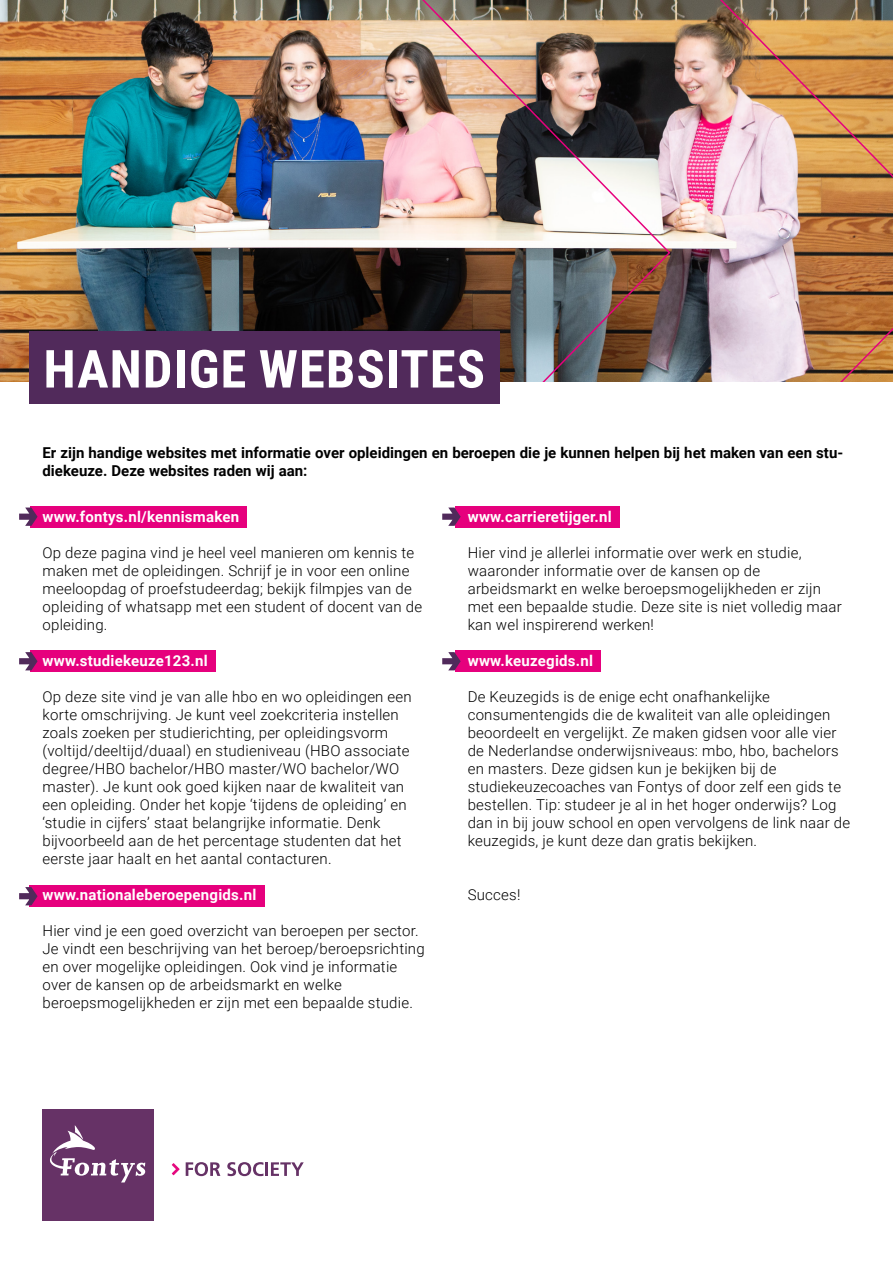
<style>
.page{position:relative;width:893px;height:1263px;background:#fff}
.page>*{position:absolute;margin:0;border:0;box-sizing:border-box;transform-origin:0 0}
.t1{font:700 52.5px "Roboto Condensed";letter-spacing:.02em;color:#fff}
.t2{font:300 15px/18px "Roboto";letter-spacing:.015em;color:#000}
.t3{font:700 15px/18px "Roboto";color:#000}
.t4{font:700 15px "Roboto";letter-spacing:.015em;color:#fff}
</style>
<div class="page">
<img style="left:0;top:0;width:344px;height:383px">
<img style="left:344px;top:0;width:549px;height:382px">
<div style="left:30px;top:506px;width:217px;height:21px;background:#e6007d"></div>
<div style="left:455px;top:506px;width:164px;height:21px;background:#e6007d"></div>
<div style="left:455px;top:651px;width:146px;height:21px;background:#e6007d"></div>
<div style="left:30px;top:651px;width:185px;height:21px;background:#e6007d"></div>
<div style="left:30px;top:885px;width:235px;height:22px;background:#e6007d"></div>
<div style="left:43px;top:1109px;width:111px;height:111px;background:#663266"></div>
<svg style="left:50px;top:1125px;width:95px;height:57px"></svg>
<svg style="left:172px;top:1163px;width:8px;height:12px"></svg>
<svg style="left:186px;top:1162px;width:34px;height:14px"></svg>
<svg style="left:227px;top:1162px;width:37px;height:14px"></svg>
<hr style="left:265px;top:1162px;width:3px;height:14px;background:#663266">
<svg style="left:271px;top:1162px;width:33px;height:14px"></svg>
<svg style="left:19px;top:507px;width:19px;height:19px"></svg>
<svg style="left:442px;top:507px;width:19px;height:19px"></svg>
<svg style="left:442px;top:652px;width:19px;height:18px"></svg>
<svg style="left:19px;top:652px;width:19px;height:18px"></svg>
<svg style="left:19px;top:887px;width:19px;height:18px"></svg>
<div style="left:30px;top:332px;width:470px;height:72px;background:#512a5b"></div>
<h1 class="t1" style="left:43px;top:332px;width:443px">HANDIGE WEBSITES</h1>
<p class="t3" style="left:43px;top:443px;width:802px">Er zijn handige websites met informatie over opleidingen en beroepen die je kunnen helpen bij het maken van een stu&shy;diekeuze. Deze websites raden wij aan:</p>
<p class="t4" style="left:43px;top:506px;width:198px">www.fontys.nl/kennismaken</p>
<p class="t2" style="left:43px;top:543px;width:381px">Op deze pagina vind je heel veel manieren om kennis te maken met de opleidingen. Schrijf je in voor een online meeloopdag of proefstudeerdag; bekijk filmpjes van de opleiding of whatsapp met een student of docent van de opleiding.</p>
<p class="t4" style="left:43px;top:650px;width:167px">www.studiekeuze123.nl</p>
<p class="t2" style="left:43px;top:687px;width:371px">Op deze site vind je van alle hbo en wo opleidingen een korte omschrijving. Je kunt veel zoekcriteria instellen zoals zoeken per studierichting, per opleidingsvorm (voltijd/deeltijd/duaal) en studieniveau (HBO associate degree/HBO bachelor/HBO master/WO bachelor/WO master). Je kunt ook goed kijken naar de kwaliteit van een opleiding. Onder het kopje ‘tijdens de opleiding’ en ‘studie in cijfers’ staat belangrijke informatie. Denk bijvoorbeeld aan de het percentage studenten dat het eerste jaar haalt en het aantal contacturen.</p>
<p class="t4" style="left:43px;top:884px;width:215px">www.nationaleberoepengids.nl</p>
<p class="t2" style="left:43px;top:921px;width:384px">Hier vind je een goed overzicht van beroepen per sector.<br>Je vindt een beschrijving van het beroep/beroepsrichting en over mogelijke opleidingen. Ook vind je informatie over de kansen op de arbeidsmarkt en welke beroepsmogelijkheden er zijn met een bepaalde studie.</p>
<p class="t4" style="left:468px;top:506px;width:145px">www.carrieretijger.nl</p>
<p class="t2" style="left:468px;top:543px;width:375px">Hier vind je allerlei informatie over werk en studie, waaronder informatie over de kansen op de arbeidsmarkt en welke beroepsmogelijkheden er zijn met een bepaalde studie. Deze site is niet volledig maar kan wel inspirerend werken!</p>
<p class="t4" style="left:468px;top:650px;width:127px">www.keuzegids.nl</p>
<p class="t2" style="left:468px;top:687px;width:384px">De Keuzegids is de enige echt onafhankelijke consumentengids die de kwaliteit van alle opleidingen beoordeelt en vergelijkt. Ze maken gidsen voor alle vier de Nederlandse onderwijsniveaus: mbo, hbo, bachelors en masters. Deze gidsen kun je bekijken bij de studiekeuzecoaches van Fontys of door zelf een gids te bestellen. Tip: studeer je al in het hoger onderwijs? Log dan in bij jouw school en open vervolgens de link naar de keuzegids, je kunt deze dan gratis bekijken.</p>
<p class="t2" style="left:468px;top:885px;width:54px">Succes!</p>
</div>
